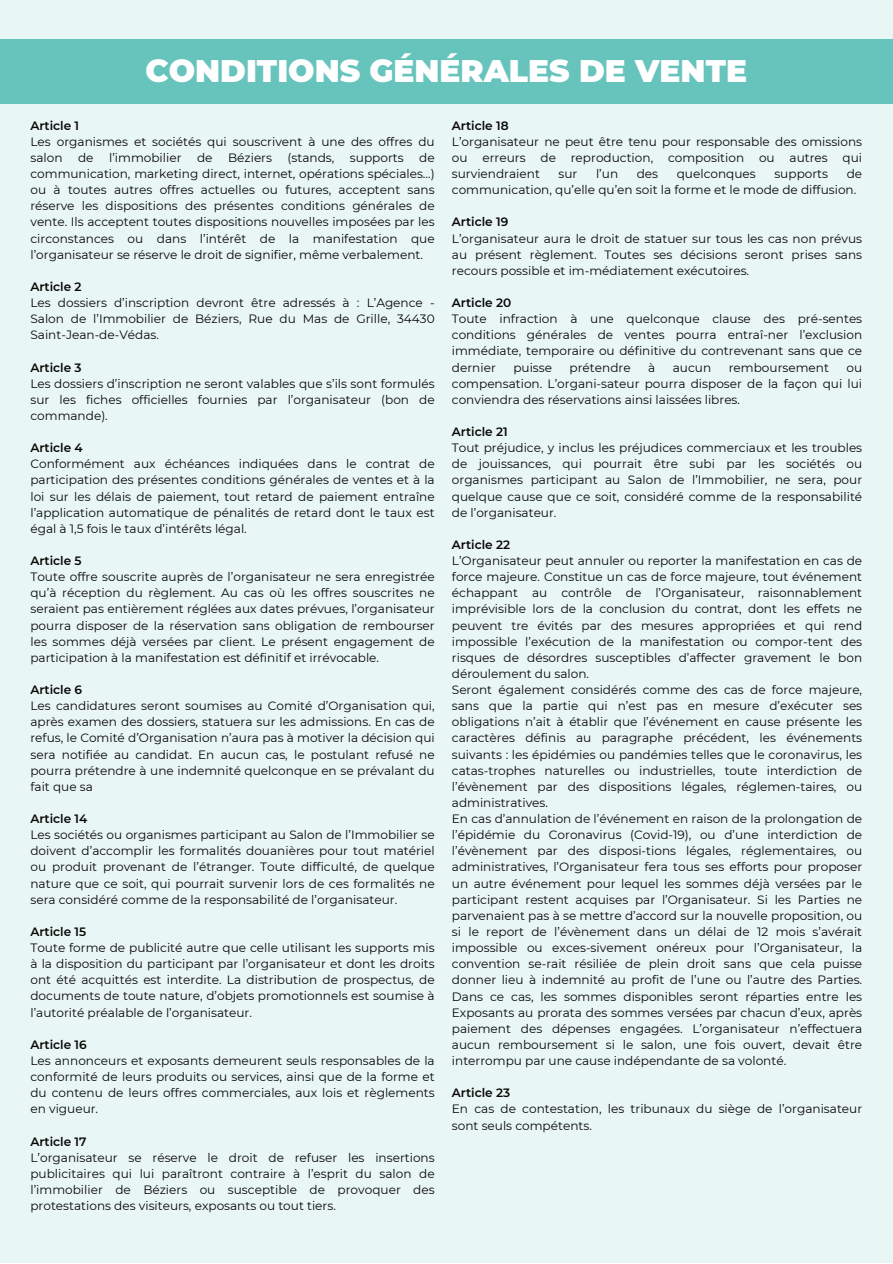
<style>
.page{position:relative;width:893px;height:1264px;background:#fff}
.page>*{position:absolute;margin:0;border:0;box-sizing:border-box;transform-origin:0 0}
.t1{font:900 31.2px "Montserrat";color:#fff}
.t2{font:12.15px/16px "Montserrat";color:#080704;text-align:justify}
.t3{font:600 12.15px "Montserrat";color:#080704}
</style>
<div class="page">
<div style="left:0;top:0;width:892px;height:1262px;background:#e8f6f5"></div>
<div style="left:0;top:39px;width:892px;height:64px;background:#66c4bd"></div>
<h1 class="t1" style="left:146px;top:48px;width:603px">CONDITIONS GÉNÉRALES DE VENTE</h1>
<p class="t3" style="left:30px;top:117px;width:50px">Article 1</p>
<p class="t2" style="left:30px;top:133px;width:406px">Les organismes et sociétés qui souscrivent à une des offres du salon</p>
<p class="t2" style="left:78px;top:149px;width:17px">de</p>
<p class="t2" style="left:109px;top:149px;width:74px">l’immobilier</p>
<p class="t2" style="left:197px;top:149px;width:17px">de</p>
<p class="t2" style="left:228px;top:149px;width:45px">Béziers</p>
<p class="t2" style="left:287px;top:149px;width:48px">(stands,</p>
<p class="t2" style="left:350px;top:149px;width:55px">supports</p>
<p class="t2" style="left:30px;top:149px;width:406px;text-indent:389px">de communication, marketing direct, internet, opérations spéciales…) ou à toutes autres offres actuelles ou futures, acceptent sans réserve les dispositions des présentes conditions générales de vente. Ils acceptent toutes dispositions nouvelles imposées par les circonstances ou dans l’intérêt de la manifestation que l’organisateur se réserve le droit de signifier, même verbalement.</p>
<p class="t3" style="left:30px;top:278px;width:53px">Article 2</p>
<p class="t2" style="left:30px;top:294px;width:406px">Les dossiers d’inscription devront être adressés à : L’Agence - Salon de l’Immobilier de Béziers, Rue du Mas de Grille, 34430<br>Saint-Jean-de-Védas.</p>
<p class="t3" style="left:30px;top:358px;width:53px">Article 3</p>
<p class="t2" style="left:30px;top:375px;width:406px">Les dossiers d’inscription ne seront valables que s’ils sont formulés sur les fiches officielles fournies par l’organisateur (bon de commande).</p>
<p class="t3" style="left:30px;top:439px;width:54px">Article 4</p>
<p class="t2" style="left:30px;top:455px;width:406px">Conformément aux échéances indiquées dans le contrat de participation des présentes conditions générales de ventes et à la loi sur les délais de paiement, tout retard de paiement entraîne l’application automatique de pénalités de retard dont le taux est égal à 1,5 fois le taux d’intérêts légal.</p>
<p class="t3" style="left:30px;top:552px;width:53px">Article 5</p>
<p class="t2" style="left:30px;top:568px;width:406px">Toute offre souscrite auprès de l’organisateur ne sera enregistrée qu’à réception du règlement. Au cas où les offres souscrites ne seraient pas entièrement réglées aux dates prévues, l’organisateur pourra disposer de la réservation sans obligation de rembourser les sommes déjà versées par client. Le présent engagement de participation à la manifestation est définitif et irrévocable.</p>
<p class="t3" style="left:30px;top:681px;width:53px">Article 6</p>
<p class="t2" style="left:30px;top:697px;width:406px">Les candidatures seront soumises au Comité d’Organisation qui, après examen des dossiers, statuera sur les admissions. En cas de refus, le Comité d’Organisation n’aura pas à motiver la décision qui sera notifiée au candidat. En aucun cas, le postulant refusé ne pourra prétendre à une indemnité quelconque en se prévalant du fait que sa</p>
<p class="t3" style="left:30px;top:810px;width:58px">Article 14</p>
<p class="t2" style="left:30px;top:826px;width:406px">Les sociétés ou organismes participant au Salon de l’Immobilier se doivent d’accomplir les formalités douanières pour tout matériel ou produit provenant de l’étranger. Toute difficulté, de quelque nature que ce soit, qui pourrait survenir lors de ces formalités ne sera considéré comme de la responsabilité de l’organisateur.</p>
<p class="t3" style="left:30px;top:923px;width:57px">Article 15</p>
<p class="t2" style="left:30px;top:939px;width:406px">Toute forme de publicité autre que celle utilisant les supports mis à la disposition du participant par l’organisateur et dont les droits ont été acquittés est interdite. La distribution de prospectus, de documents de toute nature, d’objets promotionnels est soumise à l’autorité préalable de l’organisateur.</p>
<p class="t3" style="left:30px;top:1035px;width:58px">Article 16</p>
<p class="t2" style="left:30px;top:1052px;width:406px">Les annonceurs et exposants demeurent seuls responsables de la conformité de leurs produits ou services, ainsi que de la forme et du contenu de leurs offres commerciales, aux lois et règlements en vigueur.</p>
<p class="t3" style="left:30px;top:1132px;width:58px">Article 17</p>
<p class="t2" style="left:30px;top:1148px;width:406px">L’organisateur se réserve le droit de refuser les insertions publicitaires qui lui paraîtront contraire à l’esprit du salon de l’immobilier de Béziers ou susceptible de provoquer des protestations des visiteurs, exposants ou tout tiers.</p>
<p class="t3" style="left:452px;top:117px;width:58px">Article 18</p>
<p class="t2" style="left:452px;top:133px;width:412px">L’organisateur ne peut être tenu pour responsable des omissions ou erreurs de reproduction, composition ou autres qui surviendraient</p>
<p class="t2" style="left:558px;top:165px;width:20px">sur</p>
<p class="t2" style="left:596px;top:165px;width:24px">l’un</p>
<p class="t2" style="left:636px;top:165px;width:23px">des</p>
<p class="t2" style="left:676px;top:165px;width:81px">quelconques</p>
<p class="t2" style="left:774px;top:165px;width:55px">supports</p>
<p class="t2" style="left:452px;top:165px;width:412px;text-indent:395px">de communication, qu’elle qu’en soit la forme et le mode de diffusion.</p>
<p class="t3" style="left:452px;top:213px;width:58px">Article 19</p>
<p class="t2" style="left:452px;top:230px;width:412px">L’organisateur aura le droit de statuer sur tous les cas non prévus au présent règlement. Toutes ses décisions seront prises sans recours possible et im-médiatement exécutoires.</p>
<p class="t3" style="left:452px;top:294px;width:61px">Article 20</p>
<p class="t2" style="left:452px;top:310px;width:412px">Toute infraction à une quelconque clause des pré-sentes conditions générales de ventes pourra entraî-ner l’exclusion immédiate, temporaire ou définitive du contrevenant sans que ce dernier</p>
<p class="t2" style="left:513px;top:359px;width:40px">puisse</p>
<p class="t2" style="left:569px;top:359px;width:63px">prétendre</p>
<p class="t2" style="left:648px;top:359px;width:9px">à</p>
<p class="t2" style="left:672px;top:359px;width:40px">aucun</p>
<p class="t2" style="left:728px;top:359px;width:102px">remboursement</p>
<p class="t2" style="left:452px;top:359px;width:412px;text-indent:394px">ou compensation. L’organi-sateur pourra disposer de la façon qui lui conviendra des réservations ainsi laissées libres.</p>
<p class="t3" style="left:452px;top:423px;width:57px">Article 21</p>
<p class="t2" style="left:452px;top:439px;width:412px">Tout préjudice, y inclus les préjudices commerciaux et les troubles de jouissances, qui pourrait être subi par les sociétés ou organismes participant au Salon de l’Immobilier, ne sera, pour quelque cause que ce soit, considéré comme de la responsabilité de l’organisateur.</p>
<p class="t3" style="left:452px;top:536px;width:60px">Article 22</p>
<p class="t2" style="left:452px;top:552px;width:412px;text-align:left">L’Organisateur peut annuler ou reporter la manifestation en cas de force majeure. Constitue un cas de force majeure, tout événement échappant au contrôle de l’Organisateur, raisonnablement imprévisible lors de la conclusion du contrat, dont les effets ne peuvent tre évités par des mesures appropriées et qui rend impossible l’exécution de la manifestation ou compor-tent des risques de désordres susceptibles d’affecter gravement le bon déroulement du salon.<br>Seront également considérés comme des cas de force majeure, sans que la partie qui n’est pas en mesure d’exécuter ses obligations n’ait à établir que l’événement en cause présente les caractères définis au paragraphe précédent, les événements suivants : les épidémies ou pandémies telles que le coronavirus, les catas-trophes naturelles ou industrielles, toute interdiction de l’évènement par des dispositions légales, réglemen-taires, ou administratives.<br>En cas d’annulation de l’événement en raison de la prolongation de l’épidémie du Coronavirus (Covid-19), ou d’une interdiction de l’évènement par des disposi-tions légales, réglementaires, ou administratives, l’Organisateur fera tous ses efforts pour proposer un autre événement pour lequel les sommes déjà versées par le participant restent acquises par l’Organisateur. Si les Parties ne parvenaient pas à se mettre d’accord sur la nouvelle proposition, ou si le report de l’évènement dans un délai de 12 mois s’avérait impossible ou exces-sivement onéreux pour l’Organisateur, la convention se-rait résiliée de plein droit sans que cela puisse donner lieu à indemnité au profit de l’une ou l’autre des Parties.<br>Dans ce cas, les sommes disponibles seront réparties entre les Exposants au prorata des sommes versées par chacun d’eux, après paiement des dépenses engagées. L’organisateur n’effectuera aucun remboursement si le salon, une fois ouvert, devait être interrompu par une cause indépendante de sa volonté.</p>
<p class="t3" style="left:452px;top:1084px;width:60px">Article 23</p>
<p class="t2" style="left:452px;top:1100px;width:412px">En cas de contestation, les tribunaux du siège de l’organisateur sont seuls compétents.</p>
</div>
